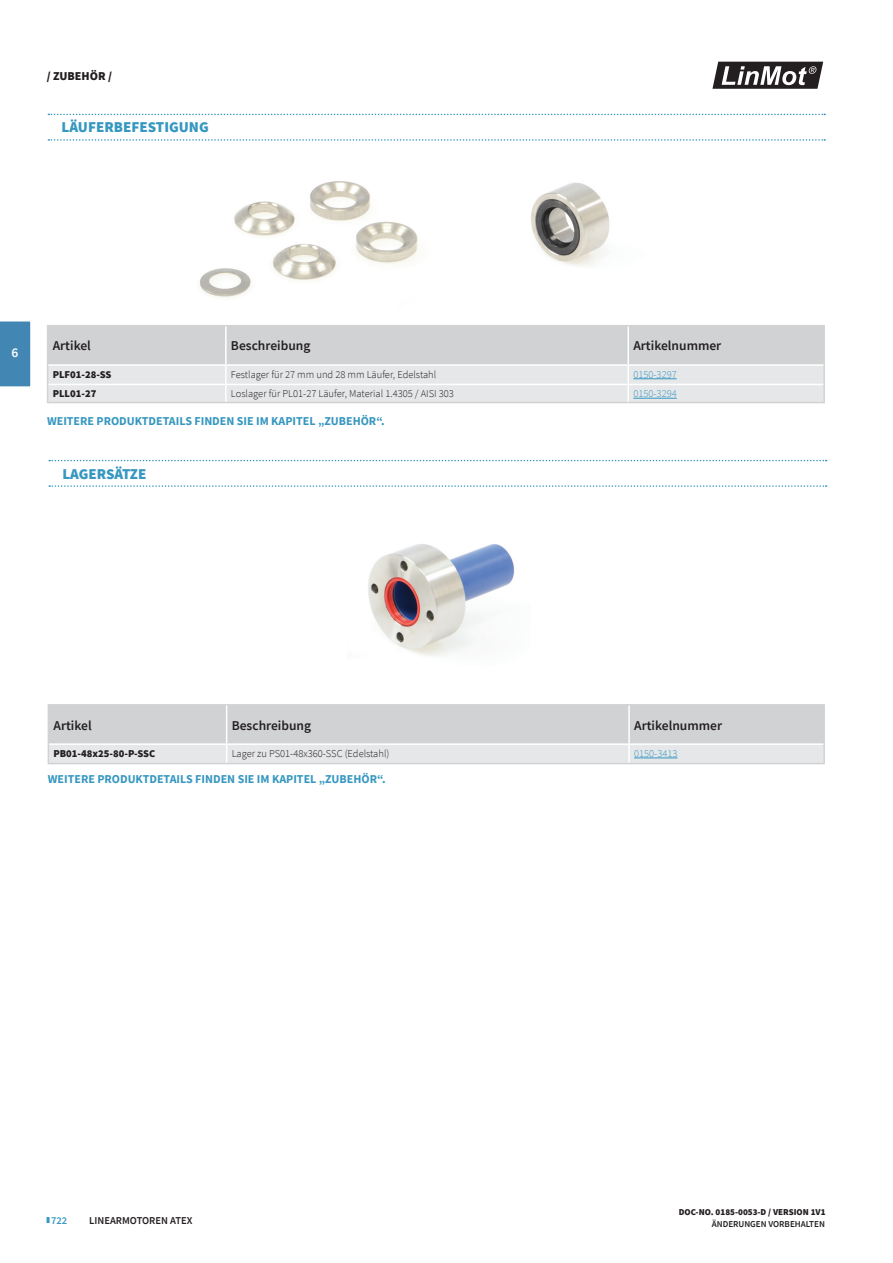
<style>
.page{position:relative;width:893px;height:1263px;background:#fff}
.page>*{position:absolute;margin:0;border:0;box-sizing:border-box;transform-origin:0 0}
.t1{font:900 15px "Source Sans Pro";color:#3697c0}
.t2{font:600 13.5px "Source Sans Pro";color:#231f20}
.t3{font:600 13.5px "Source Sans Pro";color:#fff}
.t4{font:700 12px "Source Sans Pro";color:#3697c0}
.t5{font:900 12px "Source Sans Pro";color:#231f20}
.t6{font:300 10.5px "Source Sans Pro";color:#231f20}
.t7{font:900 10.5px "Source Sans Pro";color:#231f20}
.t8{font:300 10.5px "Source Sans Pro";color:#3697c0}
.t9{font:600 10.5px "Source Sans Pro";color:#231f20}
.t10{font:600 10.5px "Source Sans Pro";color:#3697c0}
.t11{font:900 9px "Source Sans Pro";color:#231f20}
.t12{font:600 9px "Source Sans Pro";color:#231f20}
</style>
<div class="page">
<svg style="left:712px;top:61px;width:112px;height:28px"></svg>
<div style="left:0;top:321px;width:31px;height:66px;background:#4287b3"></div>
<svg style="left:47px;top:1217px;width:3px;height:6px"></svg>
<img style="left:531px;top:182px;width:79px;height:84px">
<img style="left:200px;top:181px;width:218px;height:116px">
<svg style="left:48px;top:114px;width:777px;height:1px"></svg>
<svg style="left:49px;top:460px;width:778px;height:1px"></svg>
<svg style="left:48px;top:139px;width:777px;height:2px"></svg>
<svg style="left:49px;top:485px;width:778px;height:2px"></svg>
<hr style="left:47px;top:325px;width:179px;height:1px;background:#d1d2d4">
<hr style="left:226px;top:325px;width:402px;height:1px;background:#d1d2d4">
<hr style="left:628px;top:325px;width:197px;height:1px;background:#d1d2d4">
<svg style="left:47px;top:326px;width:778px;height:76px;background:#dcdddf"></svg>
<hr style="left:47px;top:402px;width:179px;height:1px;background:#d1d2d4">
<hr style="left:226px;top:402px;width:402px;height:1px;background:#d1d2d4">
<hr style="left:628px;top:402px;width:197px;height:1px;background:#d1d2d4">
<hr style="left:633px;top:378px;width:44px;height:1px;background:#3697c0">
<hr style="left:633px;top:398px;width:44px;height:1px;background:#3697c0">
<hr style="left:48px;top:704px;width:179px;height:1px;background:#d1d2d4">
<hr style="left:227px;top:704px;width:402px;height:1px;background:#d1d2d4">
<hr style="left:629px;top:704px;width:196px;height:1px;background:#d1d2d4">
<svg style="left:48px;top:705px;width:777px;height:58px;background:#d8d9db"></svg>
<hr style="left:48px;top:763px;width:179px;height:1px;background:#d1d2d4">
<hr style="left:227px;top:763px;width:402px;height:1px;background:#d1d2d4">
<hr style="left:629px;top:763px;width:196px;height:1px;background:#d1d2d4">
<hr style="left:634px;top:757px;width:43px;height:1px;background:#3697c0">
<img style="left:368px;top:544px;width:147px;height:112px">
<p class="t5" style="left:47px;top:67px;width:21px">/ ZUBEH</p>
<p class="t5" style="left:90px;top:67px;width:24px">ÖR /</p>
<p class="t1" style="left:62px;top:117px;width:149px">LÄUFERBEFESTIGUNG</p>
<p class="t3" style="left:11px;top:344px;width:8px">6</p>
<p class="t2" style="left:53px;top:337px;width:40px">Artikel</p>
<p class="t2" style="left:231px;top:337px;width:81px">Beschreibung</p>
<p class="t2" style="left:633px;top:337px;width:89px">Artikelnummer</p>
<p class="t7" style="left:53px;top:367px;width:60px">PLF01-28-SS</p>
<p class="t6" style="left:231px;top:368px;width:207px">Festlager für 27 mm und 28 mm Läufer, Edelstahl</p>
<p class="t8" style="left:633px;top:368px;width:45px">0150-3297</p>
<p class="t7" style="left:53px;top:387px;width:45px">PLL01-27</p>
<p class="t6" style="left:231px;top:387px;width:225px">Loslager für PL01-27 Läufer, Material 1.4305 / AISI 303</p>
<p class="t8" style="left:633px;top:387px;width:45px">0150-3294</p>
<p class="t4" style="left:47px;top:413px;width:339px">WEITERE PRODUKTDETAILS FINDEN SIE IM KAPITEL „ZUBEHÖR“.</p>
<p class="t1" style="left:62px;top:463px;width:86px">LAGERSÄTZE</p>
<p class="t2" style="left:53px;top:716px;width:40px">Artikel</p>
<p class="t2" style="left:232px;top:716px;width:81px">Beschreibung</p>
<p class="t2" style="left:634px;top:716px;width:89px">Artikelnummer</p>
<p class="t7" style="left:53px;top:746px;width:103px">PB01-48X25-80-P-SSC</p>
<p class="t6" style="left:232px;top:747px;width:159px">Lager zu PS01-48x360-SSC (Edelstahl)</p>
<p class="t8" style="left:634px;top:747px;width:45px">0150-3413</p>
<p class="t4" style="left:48px;top:770px;width:339px">WEITERE PRODUKTDETAILS FINDEN SIE IM KAPITEL „ZUBEHÖR“.</p>
<p class="t10" style="left:51px;top:1214px;width:18px">722</p>
<p class="t9" style="left:89px;top:1214px;width:105px">LINEARMOTOREN ATEX</p>
<p class="t11" style="left:679px;top:1206px;width:148px">DOC-NO. 0185-0053-D / VERSION 1V1</p>
<p class="t11" style="left:776px;top:1206px;width:51px">AUSGABE 24</p>
<p class="t12" style="left:712px;top:1217px;width:115px">ÄNDERUNGEN VORBEHALTEN</p>
</div>
